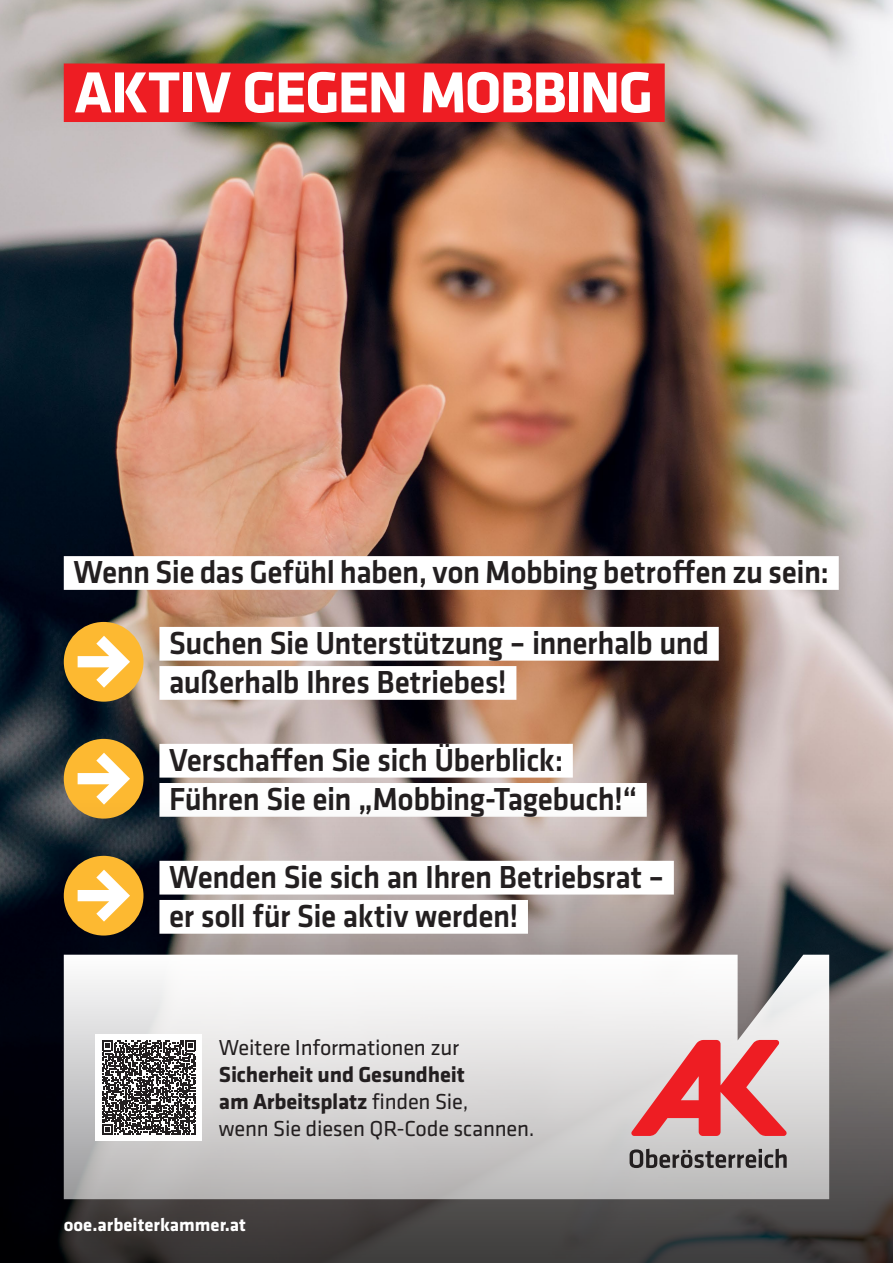
<style>
.page{position:relative;width:893px;height:1263px;background:#fff}
.page>*{position:absolute;margin:0;border:0;box-sizing:border-box;transform-origin:0 0}
.t1{font:700 60px "Klavika Basic";letter-spacing:-.03em;color:#fff}
.t2{font:500 33px/39.2px "Klavika Basic";letter-spacing:-.015em;color:#231f20;scale:.95 1}
.t3{font:22.5px/27px "Klavika Basic";letter-spacing:-.01em;color:#231f20}
.t4{font:700 18.75px "Klavika Basic";color:#fff}
.s1{font-weight:700}
</style>
<div class="page">
<img style="left:0;top:0;width:893px;height:797px">
<div style="left:64px;top:63px;width:601px;height:59px;background:#ee1d23"></div>
<div style="left:159px;top:744px;width:414px;height:34px;background:#fff"></div>
<div style="left:159px;top:783px;width:488px;height:34px;background:#fff"></div>
<div style="left:64px;top:739px;width:80px;height:80px;background:#fdb931;border-radius:50%"></div>
<svg style="left:78px;top:753px;width:52px;height:44px"></svg>
<svg style="left:0;top:797px;width:893px;height:466px;background:#646060"></svg>
<svg style="left:64px;top:955px;width:765px;height:244px"></svg>
<div style="left:96px;top:1034px;width:106px;height:107px;background:#fff"></div>
<svg style="left:102px;top:1040px;width:94px;height:94px"></svg>
<svg style="left:630px;top:1040px;width:157px;height:96px;background:#e58184"></svg>
<svg style="left:630px;top:1149px;width:157px;height:19px;background:#828080"></svg>
<div style="left:64px;top:856px;width:80px;height:79px;background:#fdb931;border-radius:50%"></div>
<svg style="left:78px;top:870px;width:52px;height:51px"></svg>
<div style="left:159px;top:861px;width:515px;height:33px;background:#fff"></div>
<div style="left:159px;top:900px;width:369px;height:34px;background:#fff"></div>
<div style="left:159px;top:627px;width:560px;height:34px;background:#fff"></div>
<div style="left:159px;top:666px;width:357px;height:34px;background:#fff"></div>
<div style="left:64px;top:622px;width:80px;height:80px;background:#fdb931;border-radius:50%"></div>
<svg style="left:78px;top:636px;width:52px;height:52px"></svg>
<div style="left:64px;top:556px;width:775px;height:34px;background:#fff"></div>
<h1 class="t1" style="left:74px;top:49px;width:580px">AKTIV GEGEN MOBBING</h1>
<p class="t2" style="left:73px;top:552px;width:797px">Wenn Sie das Gefühl haben, von Mobbing betroffen zu sein:</p>
<p class="t2" style="left:169px;top:623px;width:570px">Suchen Sie Unterstützung – innerhalb und außerhalb Ihres Betriebes!</p>
<p class="t2" style="left:169px;top:740px;width:494px">Verschaffen Sie sich Überblick:<br>Führen Sie ein „Mobbing-Tagebuch!“</p>
<p class="t2" style="left:169px;top:857px;width:523px">Wenden Sie sich an Ihren Betriebsrat – er soll für Sie aktiv werden!</p>
<p class="t3" style="left:219px;top:1033px;width:242px">Weitere Informationen zur</p>
<p class="t3" style="left:219px;top:1060px;width:317px"><span class="s1">Sicherheit und Gesundheit<br>am Arbeitsplatz</span> finden Sie,<br>wenn Sie diesen QR-Code scannen.</p>
<p class="t4" style="left:64px;top:1211px;width:184px">ooe.arbeiterkammer.at</p>
</div>
